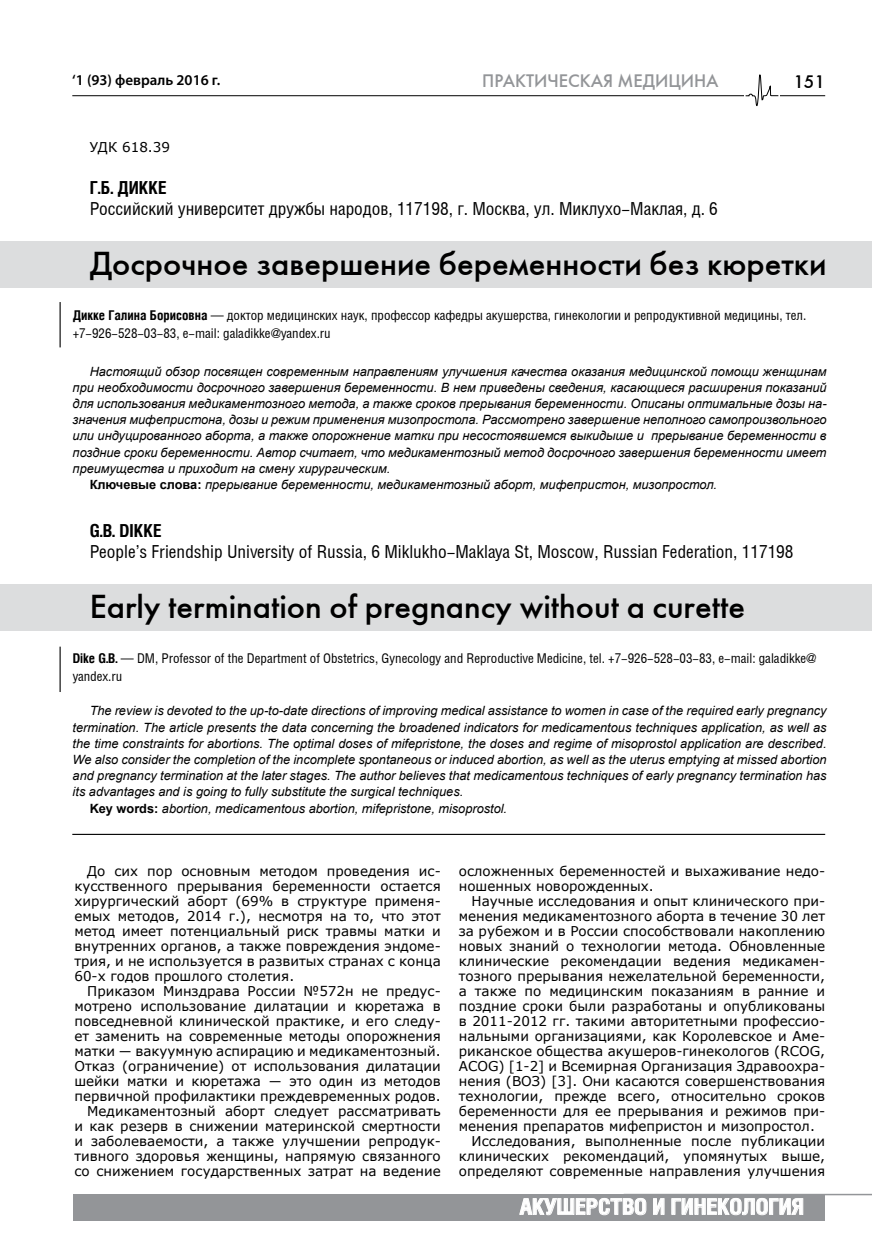
<style>
.page{position:relative;width:872px;height:1255px;background:#fff}
.page>*{position:absolute;margin:0;border:0;box-sizing:border-box;transform-origin:0 0}
.t1{font:33px "Futuris C";color:#000}
.t2{font:700 21.75px "Helios Cond";color:#fff;scale:1.05 1}
.t3{font:18px "Helios Cond";color:#000}
.t4{font:18px "Futuris C";color:#939598}
.t5{font:700 18px "Helios Cond";color:#000}
.t6{font:18px "Futuris C";color:#000}
.t7{font:600 15px "Myriad Pro";color:#000}
.t8{font:13.5px/15px "Verdana";color:#000;text-align:justify}
.t9{font:13.5px/18px "Helios Cond";color:#000}
.t10{font:italic 12.75px "Arial";color:#000}
.s1{font-weight:700}
.s2{font-weight:700;font-style:normal}
</style>
<div class="page">
<hr style="left:72px;top:95px;width:753px;height:1px;background:#000">
<div style="left:74px;top:1193px;width:751px;height:27px;background:#939598"></div>
<svg style="left:519px;top:1198px;width:127px;height:16px"></svg>
<svg style="left:653px;top:1198px;width:11px;height:16px"></svg>
<svg style="left:671px;top:1198px;width:132px;height:16px"></svg>
<hr style="left:623px;top:1193px;width:249px;height:2px;background:#939598">
<div style="left:744px;top:73px;width:35px;height:33px;background:#fff"></div>
<svg style="left:745px;top:74px;width:34px;height:32px"></svg>
<div style="left:1px;top:241px;width:871px;height:47px;background:#dcddde"></div>
<div style="left:1px;top:584px;width:871px;height:47px;background:#dcddde"></div>
<hr style="left:72px;top:833px;width:753px;height:2px;background:#000">
<hr style="left:60px;top:646px;width:1px;height:46px;background:#000">
<hr style="left:60px;top:302px;width:1px;height:45px;background:#000">
<p class="t7" style="left:72px;top:71px;width:149px">‘1 (93) февраль 2016 г.</p>
<h3 class="t4" style="left:482px;top:69px;width:238px">ПРАКТИЧЕСКАЯ МЕДИЦИНА</h3>
<h3 class="t6" style="left:793px;top:71px;width:33px">151</h3>
<p class="t8" style="left:90px;top:140px;width:82px">УДК 618.39</p>
<h3 class="t5" style="left:90px;top:177px;width:79px">Г.Б. ДИККЕ</h3>
<h3 class="t3" style="left:90px;top:199px;width:630px">Российский университет дружбы народов, 117198, г. Москва, ул. Миклухо-Маклая, д. 6</h3>
<h1 class="t1" style="left:90px;top:244px;width:738px">Досрочное завершение беременности без кюретки</h1>
<p class="t9" style="left:73px;top:306px;width:735px"><span class="s1">Дикке Галина Борисовна</span> — доктор медицинских наук, профессор кафедры акушерства, гинекологии и репродуктивной медицины, тел. +7-926-528-03-83, e-mail: galadikke@yandex.ru</p>
<p class="t10" style="left:90px;top:363px;width:738px">Настоящий обзор посвящен современным направлениям улучшения качества оказания медицинской помощи женщинам</p>
<p class="t10" style="left:73px;top:379px;width:755px">при необходимости досрочного завершения беременности. В нем приведены сведения, касающиеся расширения показаний</p>
<p class="t10" style="left:73px;top:395px;width:755px">для использования медикаментозного метода, а также сроков прерывания беременности. Описаны оптимальные дозы на-</p>
<p class="t10" style="left:73px;top:411px;width:755px">значения мифепристона, дозы и режим применения мизопростола. Рассмотрено завершение неполного самопроизвольного</p>
<p class="t10" style="left:73px;top:427px;width:755px">или индуцированного аборта, а также опорожнение матки при несостоявшемся выкидыше и прерывание беременности в</p>
<p class="t10" style="left:73px;top:444px;width:755px">поздние сроки беременности. Автор считает, что медикаментозный метод досрочного завершения беременности имеет</p>
<p class="t10" style="left:73px;top:460px;width:319px">преимущества и приходит на смену хирургическим.</p>
<p class="t10" style="left:90px;top:476px;width:629px"><span class="s2">Ключевые слова:</span> прерывание беременности, медикаментозный аборт, мифепристон, мизопростол.</p>
<h3 class="t5" style="left:90px;top:520px;width:73px">G.B. DIKKE</h3>
<h3 class="t3" style="left:90px;top:541px;width:705px">People’s Friendship University of Russia, 6 Miklukho-Maklaya St, Moscow, Russian Federation, 117198</h3>
<h1 class="t1" style="left:90px;top:586px;width:657px">Early termination of pregnancy without a curette</h1>
<p class="t9" style="left:73px;top:649px;width:745px"><span class="s1">Dike G.B.</span> — DM, Professor of the Department of Obstetrics, Gynecology and Reproductive Medicine, tel. +7-926-528-03-83, e-mail: galadikke@ yandex.ru</p>
<p class="t10" style="left:90px;top:702px;width:738px">The review is devoted to the up-to-date directions of improving medical assistance to women in case of the required early pregnancy</p>
<p class="t10" style="left:73px;top:718px;width:755px">termination. The article presents the data concerning the broadened indicators for medicamentous techniques application, as well as</p>
<p class="t10" style="left:73px;top:735px;width:755px">the time constraints for abortions. The optimal doses of mifepristone, the doses and regime of misoprostol application are described.</p>
<p class="t10" style="left:73px;top:751px;width:755px">We also consider the completion of the incomplete spontaneous or induced abortion, as well as the uterus emptying at missed abortion</p>
<p class="t10" style="left:73px;top:767px;width:755px">and pregnancy termination at the later stages. The author believes that medicamentous techniques of early pregnancy termination has</p>
<p class="t10" style="left:73px;top:783px;width:392px">its advantages and is going to fully substitute the surgical techniques.</p>
<p class="t10" style="left:90px;top:800px;width:419px"><span class="s2">Key words:</span> abortion, medicamentous abortion, mifepristone, misoprostol.</p>
<p class="t8" style="left:74px;top:863px;width:368px;text-indent:13px">До сих пор основным методом проведения ис&shy;кусственного прерывания беременности остается хирургический аборт (69% в структуре применя&shy;емых методов, 2014 г.), несмотря на то, что этот метод имеет потенциальный риск травмы матки и внутренних органов, а также повреждения эндоме&shy;трия, и не используется в развитых странах с конца 60-х годов прошлого столетия.</p>
<p class="t8" style="left:74px;top:983px;width:368px;text-align:right">Приказом Минздрава России №572н не предус&shy;мотрено использование дилатации и кюретажа в повседневной клинической практике, и его следу&shy;ет заменить на современные методы опорожнения матки ― вакуумную аспирацию и медикаментозный.<br>Отказ (ограничение) от использования дилатации шейки матки и кюретажа ― это один из методов первичной профилактики преждевременных родов.<br>Медикаментозный аборт следует рассматривать<br>и как резерв в снижении материнской смертности и заболеваемости, а также улучшении репродук&shy;тивного здоровья женщины, напрямую связанного со снижением государственных затрат на ведение</p>
<p class="t8" style="left:459px;top:863px;width:368px">осложненных беременностей и выхаживание недо&shy;ношенных новорожденных.</p>
<p class="t8" style="left:471px;top:893px;width:355px">Научные исследования и опыт клинического при-</p>
<p class="t8" style="left:459px;top:908px;width:368px">менения медикаментозного аборта в течение 30 лет</p>
<p class="t8" style="left:459px;top:923px;width:368px">за рубежом и в России способствовали накоплению</p>
<p class="t8" style="left:459px;top:938px;width:368px">новых знаний о технологии метода. Обновленные</p>
<p class="t8" style="left:459px;top:953px;width:368px">клинические рекомендации ведения медикамен-</p>
<p class="t8" style="left:459px;top:968px;width:368px">тозного прерывания нежелательной беременности,</p>
<p class="t8" style="left:459px;top:983px;width:368px">а также по медицинским показаниям в ранние и</p>
<p class="t8" style="left:459px;top:998px;width:368px">поздние сроки были разработаны и опубликованы</p>
<p class="t8" style="left:459px;top:1013px;width:368px">в 2011-2012 гг. такими авторитетными профессио-</p>
<p class="t8" style="left:459px;top:1028px;width:368px">нальными организациями, как Королевское и Аме-</p>
<p class="t8" style="left:459px;top:1043px;width:368px">риканское общества акушеров-гинекологов (RCOG,</p>
<p class="t8" style="left:459px;top:1058px;width:368px">ACOG) [1-2] и Всемирная Организация Здравоохра-</p>
<p class="t8" style="left:459px;top:1073px;width:368px">нения (ВОЗ) [3]. Они касаются совершенствования</p>
<p class="t8" style="left:459px;top:1088px;width:368px">технологии, прежде всего, относительно сроков</p>
<p class="t8" style="left:459px;top:1103px;width:368px">беременности для ее прерывания и режимов при-</p>
<p class="t8" style="left:459px;top:1118px;width:357px">менения препаратов мифепристон и мизопростол.</p>
<p class="t8" style="left:471px;top:1133px;width:355px">Исследования, выполненные после публикации</p>
<p class="t8" style="left:459px;top:1148px;width:368px">клинических рекомендаций, упомянутых выше,</p>
<p class="t8" style="left:459px;top:1163px;width:368px">определяют современные направления улучшения</p>
<h2 class="t2" style="left:520px;top:1193px;width:272px">Акушерство и Гинекология</h2>
</div>
